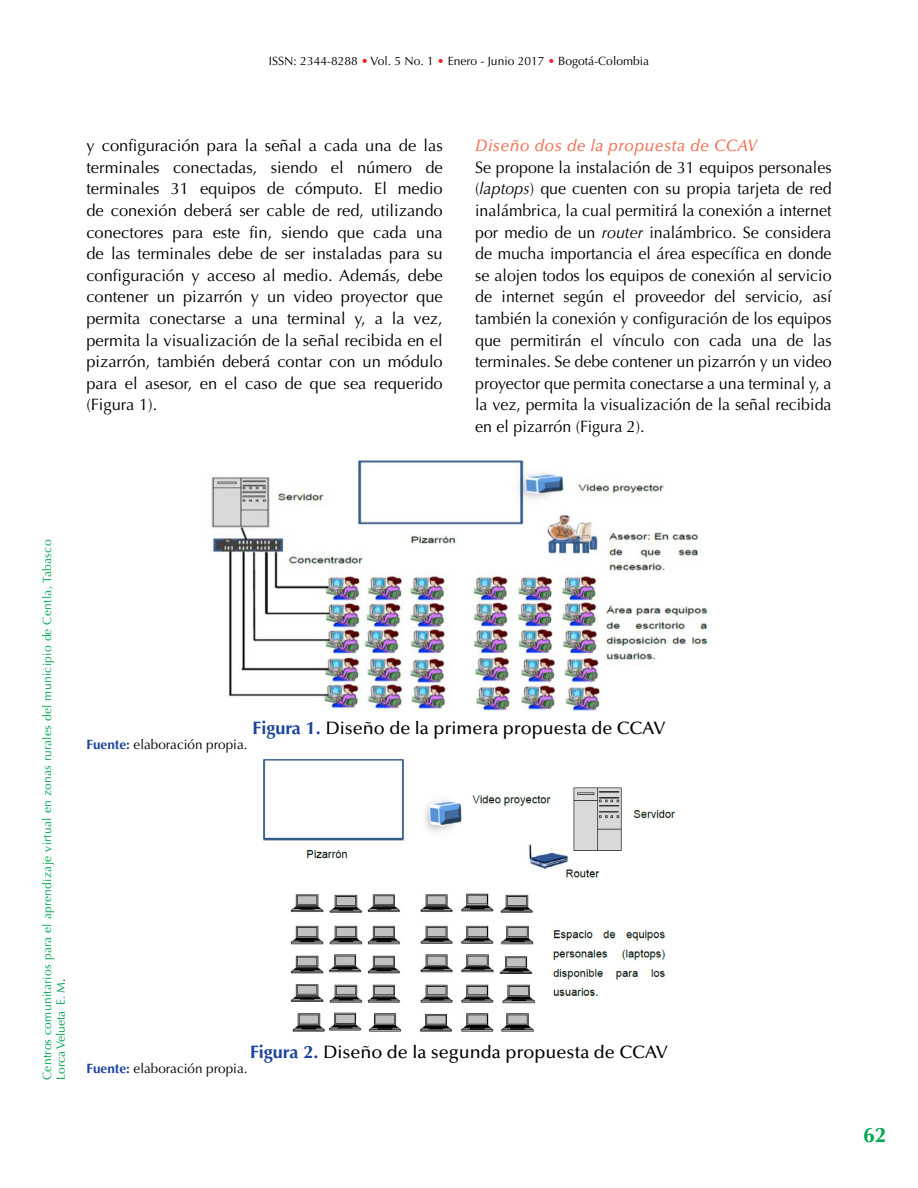
<style>
.page{position:relative;width:918px;height:1188px;background:#fff}
.page>*{position:absolute;margin:0;border:0;box-sizing:border-box;transform-origin:0 0}
.t1{font:700 21px "Optima LT Std";color:#00a651}
.t2{font:500 18px "Optima LT Std";color:#000}
.t3{font:16.5px/21.6px "Optima LT Std";color:#000;text-align:justify}
.t4{font:italic 500 16.5px "Optima LT Std";letter-spacing:.025em;color:#f37053}
.t5{font:13.5px "Optima LT Std";color:#000}
.t6{font:12px/13.8px "Optima LT Std";letter-spacing:.025em;color:#00a651}
.t7{font:12px "Optima LT Std";color:#000}
.s1{color:#ed1d24}
.s2{font-style:italic}
.s3{color:#00a14b}
.s4{color:#000}
.s5{font-weight:700;color:#1d449c}
</style>
<div class="page">
<img style="left:211px;top:459px;width:500px;height:251px">
<img style="left:263px;top:759px;width:412px;height:273px">
<p class="t7" style="left:269px;top:54px;width:382px">ISSN: 2344-8288 <span class="s1">•</span> Vol. 5 No. 1 <span class="s1">•</span> Enero - Junio 2017 <span class="s1">•</span> Bogotá-Colombia</p>
<p class="t3" style="left:86px;top:135px;width:358px">y configuración para la señal a cada una de las terminales conectadas, siendo el número de terminales 31 equipos de cómputo. El medio de conexión deberá ser cable de red, utilizando conectores para este fin, siendo que cada una de las terminales debe de ser instaladas para su configuración y acceso al medio. Además, debe contener un pizarrón y un video proyector que permita conectarse a una terminal y, a la vez, permita la visualización de la señal recibida en el pizarrón, también deberá contar con un módulo para el asesor, en el caso de que sea requerido (Figura 1).</p>
<p class="t4" style="left:475px;top:136px;width:283px">Diseño dos de la propuesta de CCAV</p>
<p class="t3" style="left:475px;top:157px;width:358px">Se propone la instalación de 31 equipos personales (<span class="s2">laptops</span>) que cuenten con su propia tarjeta de red inalámbrica, la cual permitirá la conexión a internet por medio de un <span class="s2">router</span> inalámbrico. Se considera de mucha importancia el área específica en donde se alojen todos los equipos de conexión al servicio de internet según el proveedor del servicio, así también la conexión y configuración de los equipos que permitirán el vínculo con cada una de las terminales. Se debe contener un pizarrón y un video proyector que permita conectarse a una terminal y, a la vez, permita la visualización de la señal recibida en el pizarrón (Figura 2).</p>
<p class="t6" style="left:40px;top:1080px;width:542px;rotate:-90deg">Centros comunitarios para el aprendizaje virtual en zonas rurales del municipio de Centla, Tabasco<br><span class="s3">Lorca Velueta E. M</span><span class="s4">.</span></p>
<p class="t2" style="left:253px;top:718px;width:414px"><span class="s5">Figura 1.</span> Diseño de la primera propuesta de CCAV</p>
<p class="t5" style="left:86px;top:737px;width:163px"><span class="s5">Fuente:</span> elaboración propia.</p>
<p class="t2" style="left:250px;top:1042px;width:419px"><span class="s5">Figura 2.</span> Diseño de la segunda propuesta de CCAV</p>
<p class="t5" style="left:86px;top:1061px;width:163px"><span class="s5">Fuente:</span> elaboración propia.</p>
<p class="t1" style="left:863px;top:1123px;width:25px">62</p>
</div>
